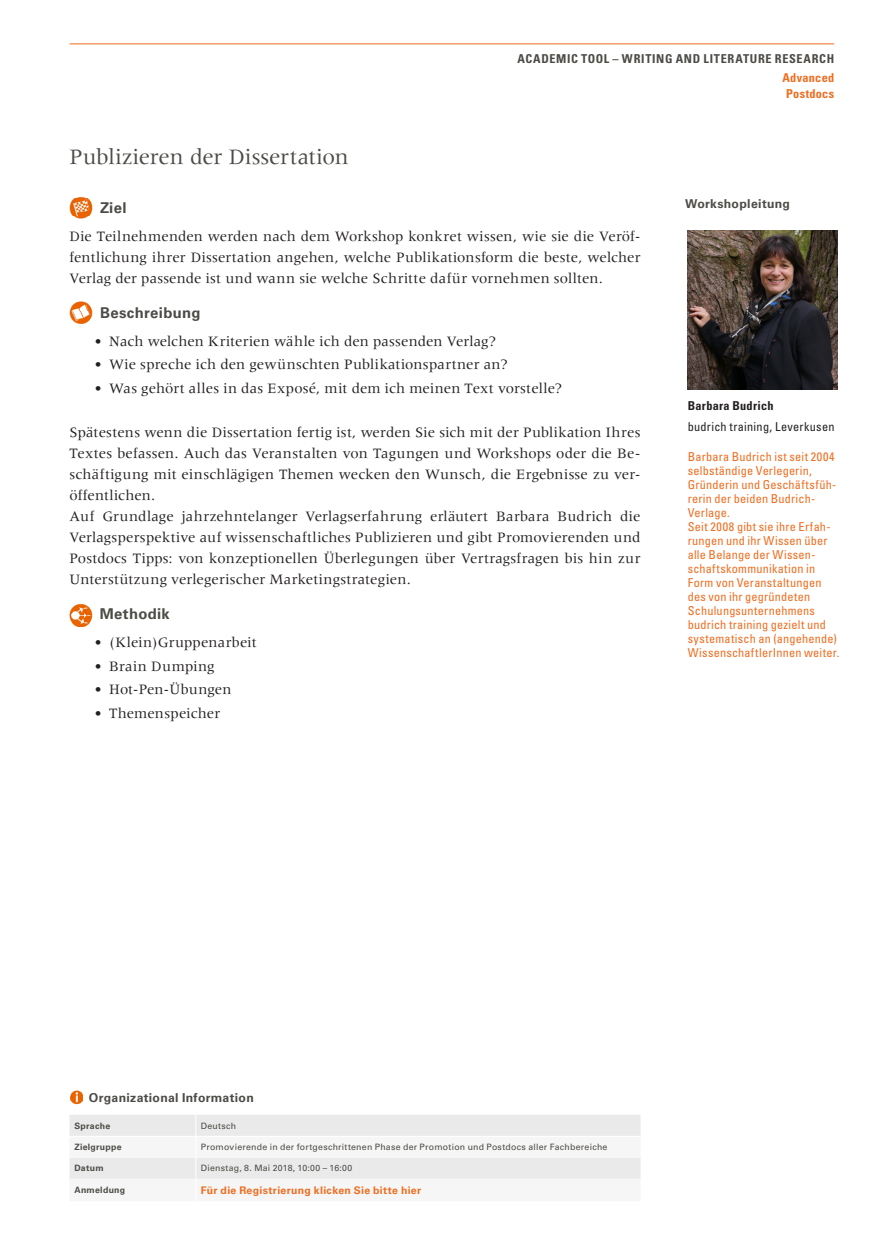
<style>
.page{position:relative;width:869px;height:1241px;background:#fff}
.page>*{position:absolute;margin:0;border:0;box-sizing:border-box;transform-origin:0 0}
.Kurse{font:22.75px "Meridien LT Std";letter-spacing:-.005em;color:#4c4b46}
.Mengentext{font:14.88px/21px "Meridien LT Std";letter-spacing:.005em;color:#231f20;text-align:justify}
.Mengentext-2{font:700 14.88px "Univers LT Std";letter-spacing:.02em;color:#4c4b46}
.Objective_Descriptio{font:700 14.88px "Univers LT Std";color:#4c4b46}
.Trainer_Biografie{font:condensed 12.25px/14px "Univers LT Std";letter-spacing:.02em;color:#ef6d20}
.Kopf_Tools{font:700 condensed 12.25px "Univers LT Std";letter-spacing:.055em;color:#4c4b46}
.Trainer_Einrichtung{font:condensed 12.25px "Univers LT Std";letter-spacing:.025em;color:#231f20}
.Tabelle_Headline{font:700 12.25px "Univers LT Std";letter-spacing:.025em;color:#4c4b46}
.Kopf_links_Einstufun{font:700 condensed 12.25px "Univers LT Std";letter-spacing:.025em;color:#ef6d20}
.Headlines__Trainer{font:700 12.25px "Univers LT Std";letter-spacing:.025em;color:#4c4b46}
.Trainer_Name{font:700 condensed 12.25px "Univers LT Std";letter-spacing:.02em;color:#231f20}
.Tabelle_Mengentext{font:700 10.5px "Univers LT Std";letter-spacing:.03em;color:#ef6d20}
.Tabelle_Mengentext-2{font:8.75px "Univers LT Std";letter-spacing:.03em;color:#4c4b46}
.Tabelle_Bold{font:700 8.75px "Univers LT Std";letter-spacing:.03em;color:#4c4b46}
</style>
<div class="page">
<hr style="left:69px;top:43px;width:764px;height:1px;background:#ef6d20">
<img style="left:69px;top:196px;width:24px;height:23px">
<img style="left:69px;top:301px;width:24px;height:22px">
<img style="left:69px;top:604px;width:23px;height:22px">
<img style="left:70px;top:1090px;width:13px;height:13px">
<svg style="left:69px;top:1115px;width:571px;height:64px"></svg>
<hr style="left:69px;top:1135px;width:127px;height:1px;background:#fff">
<img style="left:687px;top:231px;width:150px;height:158px">
<p class="Kurse" style="left:69px;top:144px;width:280px">Publizieren der Dissertation</p>
<p class="Kopf_Tools" style="left:517px;top:52px;width:318px">ACADEMIC TOOL – WRITING AND LITERATURE RESEARCH</p>
<p class="Kopf_links_Einstufun" style="left:782px;top:70px;width:53px">Advanced</p>
<p class="Kopf_links_Einstufun" style="left:785px;top:86px;width:50px">Postdocs</p>
<p class="Objective_Descriptio" style="left:100px;top:199px;width:28px">Ziel</p>
<p class="Mengentext" style="left:69px;top:225px;width:572px">Die Teilnehmenden werden nach dem Workshop konkret wissen, wie sie die Veröf&shy;fentlichung ihrer Dissertation angehen, welche Publikationsform die beste, welcher Verlag der passende ist und wann sie welche Schritte dafür vornehmen sollten.</p>
<p class="Mengentext-2" style="left:100px;top:304px;width:102px">Beschreibung</p>
<p class="Mengentext" style="left:94px;top:330px;width:403px">• Nach welchen Kriterien wähle ich den passenden Verlag?</p>
<p class="Mengentext" style="left:94px;top:354px;width:415px">• Wie spreche ich den gewünschten Publikationspartner an?</p>
<p class="Mengentext" style="left:94px;top:377px;width:469px">• Was gehört alles in das Exposé, mit dem ich meinen Text vorstelle?</p>
<p class="Mengentext" style="left:69px;top:422px;width:572px">Spätestens wenn die Dissertation fertig ist, werden Sie sich mit der Publikation Ihres Textes befassen. Auch das Veranstalten von Tagungen und Workshops oder die Be&shy;schäftigung mit einschlägigen Themen wecken den Wunsch, die Ergebnisse zu ver&shy;öffentlichen.</p>
<p class="Mengentext" style="left:69px;top:506px;width:572px">Auf Grundlage jahrzehntelanger Verlagserfahrung erläutert Barbara Budrich die Verlagsperspektive auf wissenschaftliches Publizieren und gibt Promovierenden und Postdocs Tipps: von konzeptionellen Überlegungen über Vertragsfragen bis hin zur Unterstützung verlegerischer Marketingstrategien.</p>
<p class="Mengentext-2" style="left:100px;top:605px;width:71px">Methodik</p>
<p class="Mengentext" style="left:94px;top:632px;width:164px">• (Klein)Gruppenarbeit</p>
<p class="Mengentext" style="left:94px;top:655px;width:122px">• Brain Dumping</p>
<p class="Mengentext" style="left:94px;top:679px;width:139px">• Hot-Pen-Übungen</p>
<p class="Mengentext" style="left:94px;top:702px;width:127px">• Themenspeicher</p>
<p class="Headlines__Trainer" style="left:685px;top:197px;width:106px">Workshopleitung</p>
<p class="Trainer_Name" style="left:687px;top:398px;width:87px">Barbara Budrich</p>
<p class="Trainer_Einrichtung" style="left:687px;top:419px;width:148px">budrich training, Leverkusen</p>
<p class="Trainer_Biografie" style="left:687px;top:449px;width:150px">Barbara Budrich ist seit 2004 selbständige Verlegerin,<br>Gründerin und Geschäftsfüh&shy;rerin der beiden Budrich-<br>Verlage.</p>
<p class="Trainer_Biografie" style="left:687px;top:519px;width:153px">Seit 2008 gibt sie ihre Erfah&shy;rungen und ihr Wissen über alle Belange der Wissen&shy;schaftskommunikation in<br>Form von Veranstaltungen des von ihr gegründeten<br>Schulungsunternehmens budrich training gezielt und systematisch an (angehende)<br>WissenschaftlerInnen weiter.</p>
<p class="Tabelle_Headline" style="left:89px;top:1090px;width:166px">Organizational Information</p>
<p class="Tabelle_Bold" style="left:74px;top:1120px;width:37px">Sprache</p>
<p class="Tabelle_Mengentext-2" style="left:201px;top:1119px;width:37px">Deutsch</p>
<p class="Tabelle_Bold" style="left:74px;top:1141px;width:49px">Zielgruppe</p>
<p class="Tabelle_Mengentext-2" style="left:201px;top:1141px;width:408px">Promovierende in der fortgeschrittenen Phase der Promotion und Postdocs aller Fachbereiche</p>
<p class="Tabelle_Bold" style="left:74px;top:1162px;width:31px">Datum</p>
<p class="Tabelle_Mengentext-2" style="left:201px;top:1162px;width:153px">Dienstag, 8. Mai 2018, 10:00 – 16:00</p>
<p class="Tabelle_Bold" style="left:74px;top:1184px;width:52px">Anmeldung</p>
<p class="Tabelle_Mengentext" style="left:201px;top:1183px;width:222px">Für die Registrierung klicken Sie bitte hier</p>
</div>
